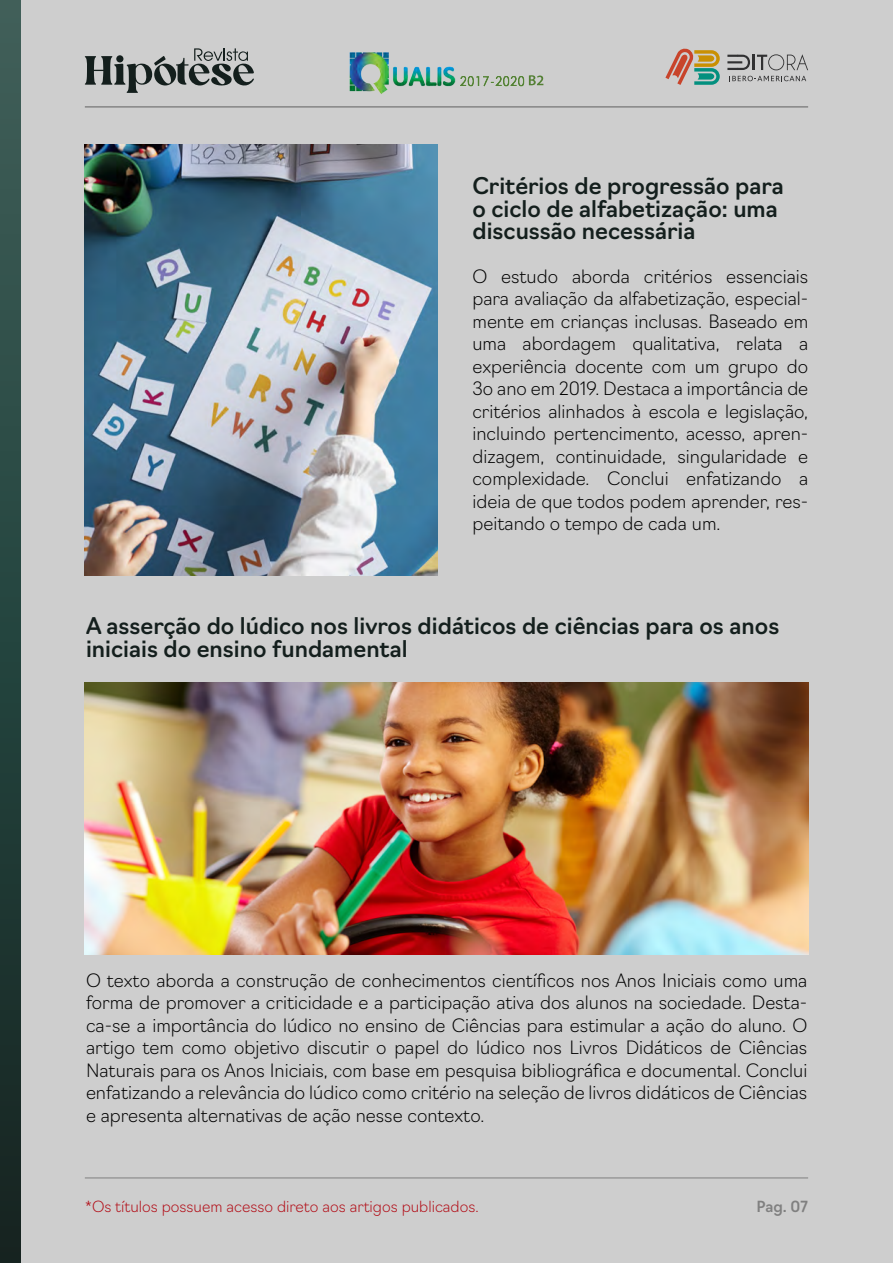
<style>
.page{position:relative;width:893px;height:1263px;background:#fff}
.page>*{position:absolute;margin:0;border:0;box-sizing:border-box;transform-origin:0 0}
.t1{font:500 22.5px/22.5px "Navigo";color:#141f1d}
.t2{font:18px/22.5px "Navigo Extra Light 2";color:#000;text-align:justify}
.t3{font:15px "Navigo Extra Light 2";color:#b20b15}
.t4{font:500 15px "Navigo";color:#808080}
</style>
<div class="page">
<div style="left:0;top:0;width:893px;height:1262px;background:#cecece"></div>
<svg style="left:665px;top:48px;width:55px;height:37px"></svg>
<svg style="left:727px;top:54px;width:81px;height:16px"></svg>
<svg style="left:729px;top:76px;width:77px;height:5px"></svg>
<hr style="left:85px;top:107px;width:723px;height:1px;background:#606060">
<hr style="left:85px;top:1177px;width:723px;height:1px;background:#808080">
<svg style="left:85px;top:48px;width:169px;height:45px"></svg>
<div style="left:0;top:0;width:20px;height:1263px;background:linear-gradient(to bottom,#3d615b,#122521)"></div>
<img style="left:350px;top:52px;width:105px;height:42px">
<img style="left:460px;top:76px;width:69px;height:11px">
<svg style="left:529px;top:75px;width:14px;height:10px"></svg>
<img style="left:85px;top:144px;width:352px;height:432px">
<img style="left:85px;top:683px;width:723px;height:271px">
<p class="t1" style="left:472px;top:173px;width:313px">Critérios de progressão para o ciclo de alfabetização: uma discussão necessária</p>
<p class="t2" style="left:472px;top:263px;width:337px">O estudo aborda critérios essenciais para avaliação da alfabetização, especial&shy;mente em crianças inclusas. Baseado em uma abordagem qualitativa, relata a experiência docente com um grupo do 3o ano em 2019. Destaca a importância de critérios alinhados à escola e legislação, incluindo pertencimento, acesso, apren&shy;dizagem, continuidade, singularidade e complexidade. Conclui enfatizando a ideia de que todos podem aprender, res&shy;peitando o tempo de cada um.</p>
<p class="t1" style="left:86px;top:613px;width:695px">A asserção do lúdico nos livros didáticos de ciências para os anos iniciais do ensino fundamental</p>
<p class="t2" style="left:86px;top:967px;width:723px">O texto aborda a construção de conhecimentos científicos nos Anos Iniciais como uma forma de promover a criticidade e a participação ativa dos alunos na sociedade. Desta&shy;ca-se a importância do lúdico no ensino de Ciências para estimular a ação do aluno. O artigo tem como objetivo discutir o papel do lúdico nos Livros Didáticos de Ciências Naturais para os Anos Iniciais, com base em pesquisa bibliográfica e documental. Conclui enfatizando a relevância do lúdico como critério na seleção de livros didáticos de Ciências e apresenta alternativas de ação nesse contexto.</p>
<p class="t3" style="left:85px;top:1194px;width:395px">*Os títulos possuem acesso direto aos artigos publicados.</p>
<p class="t4" style="left:756px;top:1194px;width:53px">Pag. 07</p>
</div>
